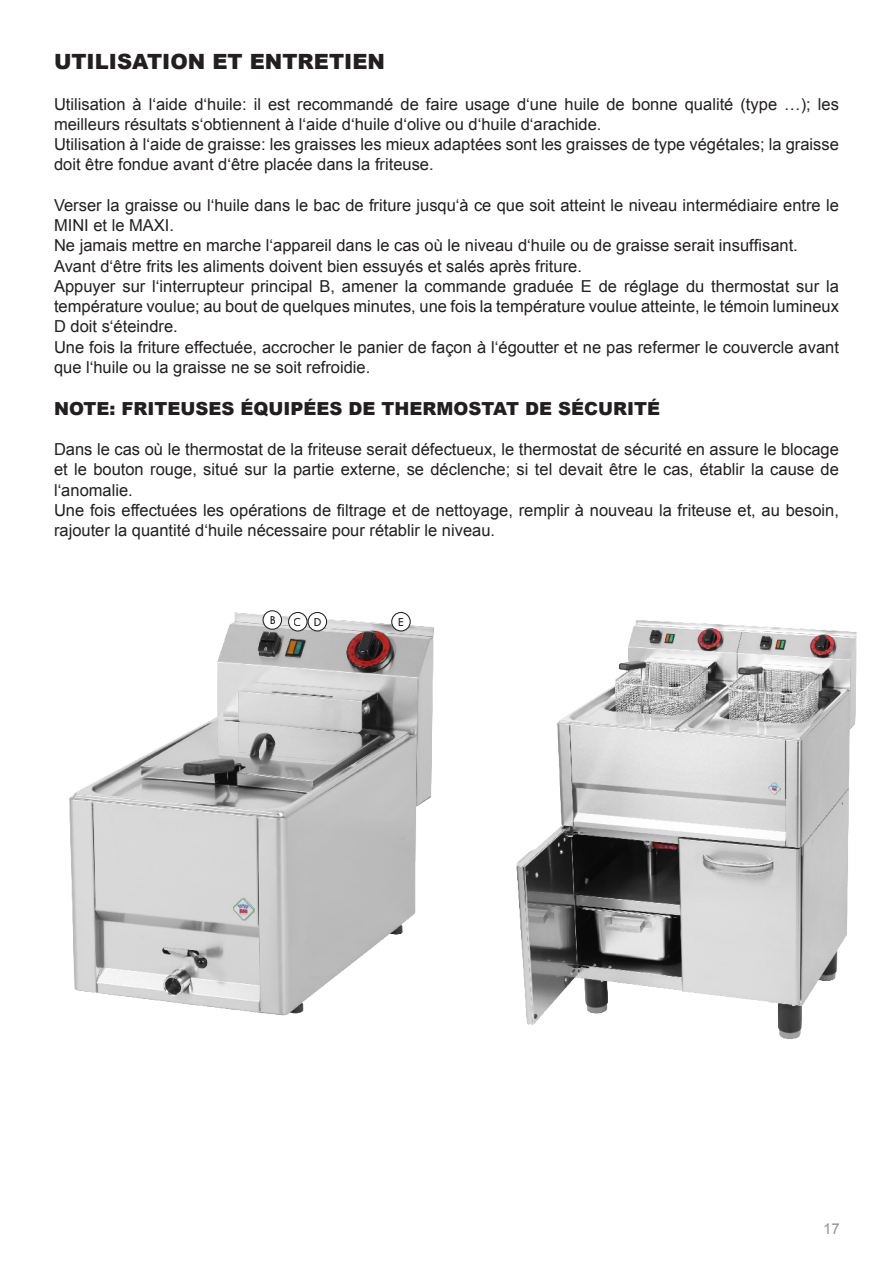
<style>
.page{position:relative;width:893px;height:1263px;background:#fff}
.page>*{position:absolute;margin:0;border:0;box-sizing:border-box;transform-origin:0 0}
.t1{font:900 21px "Arial";color:#231f20}
.t2{font:900 18px "Arial";color:#231f20}
.t3{font:16.5px/20.2px "Arial";color:#231f20}
.t4{font:15px "Arial";color:#939598}
.t5{font:12.6px "Tw Cen";color:#231f20}
</style>
<div class="page">
<img style="left:69px;top:610px;width:365px;height:406px">
<div style="left:289px;top:612px;width:18px;height:19px;background:#fff;border-radius:50%"></div>
<div style="left:288px;top:612px;width:20px;height:19px;border:1px solid #231f20;border-radius:50%"></div>
<div style="left:263px;top:611px;width:19px;height:18px;background:#fff;border-radius:50%"></div>
<div style="left:263px;top:610px;width:19px;height:20px;border:1px solid #231f20;border-radius:50%"></div>
<div style="left:392px;top:612px;width:18px;height:19px;background:#fff;border-radius:50%"></div>
<div style="left:391px;top:612px;width:20px;height:19px;border:1px solid #231f20;border-radius:50%"></div>
<div style="left:308px;top:612px;width:19px;height:19px;background:#fff;border-radius:50%"></div>
<div style="left:308px;top:612px;width:19px;height:19px;border:1px solid #231f20;border-radius:50%"></div>
<img style="left:516px;top:620px;width:341px;height:419px">
<p class="t1" style="left:54px;top:46px;width:332px">UTILISATION ET ENTRETIEN</p>
<p class="t3" style="left:54px;top:94px;width:786px">Utilisation à l‘aide d‘huile: il est recommandé de faire usage d‘une huile de bonne qualité (type …); les meilleurs résultats s‘obtiennent à l‘aide d‘huile d‘olive ou d‘huile d‘arachide.<br>Utilisation à l‘aide de graisse: les graisses les mieux adaptées sont les graisses de type végétales; la graisse doit être fondue avant d‘être placée dans la friteuse.</p>
<p class="t3" style="left:54px;top:195px;width:786px">Verser la graisse ou l‘huile dans le bac de friture jusqu‘à ce que soit atteint le niveau intermédiaire entre le MINI et le MAXI.<br>Ne jamais mettre en marche l‘appareil dans le cas où le niveau d‘huile ou de graisse serait insuffisant.<br>Avant d‘être frits les aliments doivent bien essuyés et salés après friture.<br>Appuyer sur l‘interrupteur principal B, amener la commande graduée E de réglage du thermostat sur la température voulue; au bout de quelques minutes, une fois la température voulue atteinte, le témoin lumineux D doit s‘éteindre.<br>Une fois la friture effectuée, accrocher le panier de façon à l‘égoutter et ne pas refermer le couvercle avant que l‘huile ou la graisse ne se soit refroidie.</p>
<p class="t2" style="left:54px;top:395px;width:608px">NOTE: FRITEUSES ÉQUIPÉES DE THERMOSTAT DE SÉCURITÉ</p>
<p class="t3" style="left:54px;top:439px;width:786px">Dans le cas où le thermostat de la friteuse serait défectueux, le thermostat de sécurité en assure le blocage et le bouton rouge, situé sur la partie externe, se déclenche; si tel devait être le cas, établir la cause de l‘anomalie.<br>Une fois effectuées les opérations de filtrage et de nettoyage, remplir à nouveau la friteuse et, au besoin, rajouter la quantité d‘huile nécessaire pour rétablir le niveau.</p>
<p class="t5" style="left:269px;top:612px;width:8px">B</p>
<p class="t5" style="left:294px;top:614px;width:29px">C D</p>
<p class="t5" style="left:398px;top:614px;width:7px">E</p>
<p class="t4" style="left:823px;top:1218px;width:18px">17</p>
</div>
